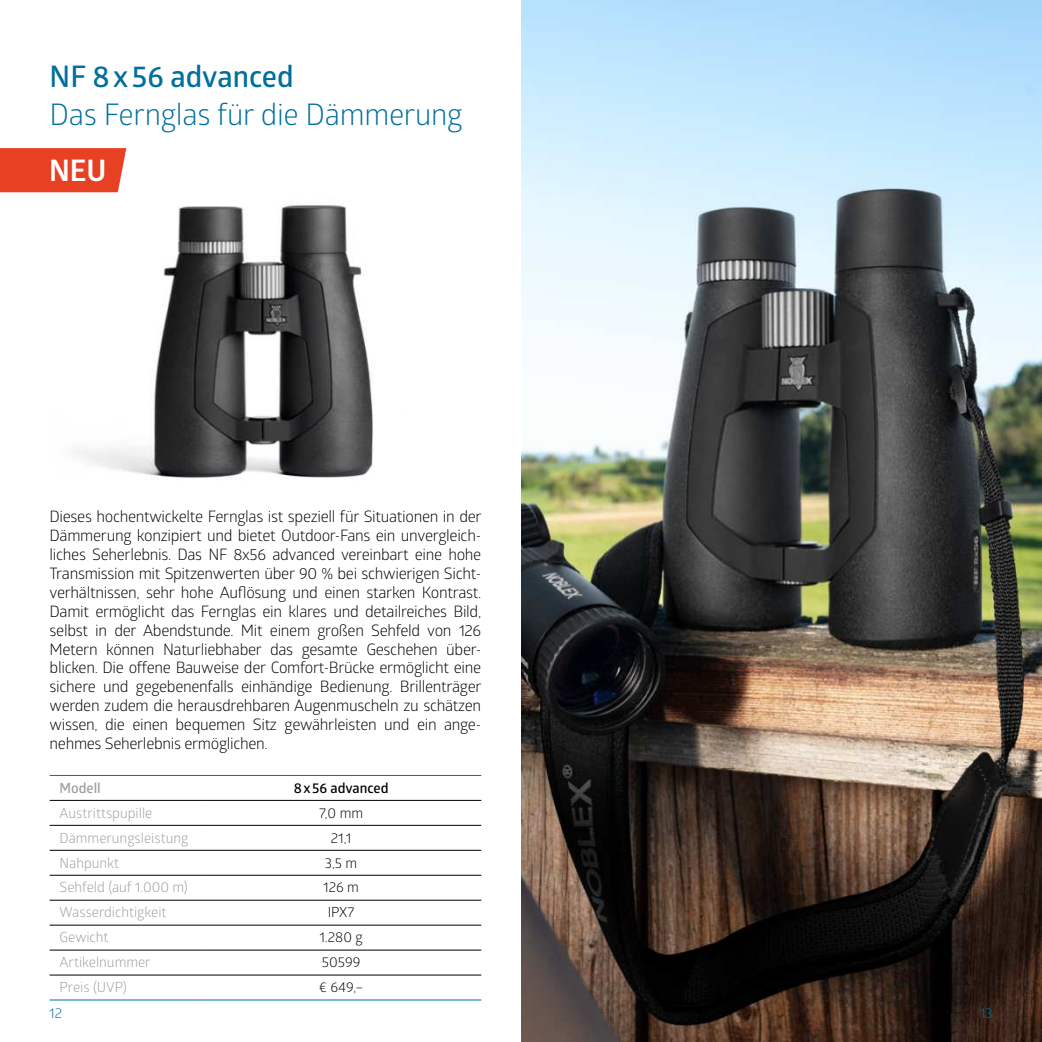
<style>
.page{position:relative;width:1042px;height:1042px;background:#fff}
.page>*{position:absolute;margin:0;border:0;box-sizing:border-box;transform-origin:0 0}
.t1{font:29.75px "Glober";letter-spacing:-.01em;color:#006f9d}
.t2{font:600 29.75px "Glober";color:#006f9d}
.t3{font:700 29.75px "Glober";color:#fff}
.t4{font:15.75px/18.9px "Glober";letter-spacing:-.02em;color:#000;text-align:justify}
.t5{font:14px "Glober";color:#9c9c9d}
.t6{font:14px "Glober";color:#000}
.t7{font:600 14px "Glober";color:#000}
.t8{font:600 14px "Glober";color:#9c9c9d}
.t9{font:14px "Glober";color:#006f9d}
</style>
<div class="page">
<img style="left:54px;top:192px;width:319px;height:286px">
<img style="left:521px;top:0;width:521px;height:1042px">
<div style="left:0;top:148px;width:126px;height:44px;background:#e84022"></div>
<hr style="left:50px;top:775px;width:151px;height:1px;background:#006f9d">
<hr style="left:50px;top:900px;width:151px;height:1px;background:#000">
<hr style="left:201px;top:900px;width:280px;height:1px;background:#000">
<hr style="left:50px;top:925px;width:151px;height:1px;background:#000">
<hr style="left:201px;top:925px;width:280px;height:1px;background:#000">
<hr style="left:50px;top:800px;width:151px;height:1px;background:#000">
<hr style="left:201px;top:800px;width:280px;height:1px;background:#000">
<hr style="left:50px;top:825px;width:151px;height:1px;background:#000">
<hr style="left:201px;top:825px;width:280px;height:1px;background:#000">
<hr style="left:50px;top:850px;width:151px;height:1px;background:#000">
<hr style="left:201px;top:850px;width:280px;height:1px;background:#000">
<hr style="left:50px;top:875px;width:151px;height:1px;background:#000">
<hr style="left:201px;top:875px;width:280px;height:1px;background:#000">
<hr style="left:50px;top:950px;width:151px;height:1px;background:#000">
<hr style="left:201px;top:950px;width:280px;height:1px;background:#000">
<hr style="left:50px;top:975px;width:151px;height:1px;background:#000">
<hr style="left:201px;top:975px;width:280px;height:1px;background:#000">
<hr style="left:201px;top:775px;width:280px;height:1px;background:#006f9d">
<hr style="left:50px;top:999px;width:151px;height:1px;background:#006f9d">
<hr style="left:201px;top:999px;width:280px;height:1px;background:#006f9d">
<h1 class="t2" style="left:50px;top:65px;width:246px">NF 8 x 56 advanced</h1>
<h1 class="t1" style="left:50px;top:101px;width:415px">Das Fernglas für die Dämmerung</h1>
<h1 class="t3" style="left:49px;top:154px;width:59px">NEU</h1>
<p class="t4" style="left:50px;top:508px;width:433px">Dieses hochentwickelte Fernglas ist speziell für Situationen in der Dämmerung konzipiert und bietet Outdoor-Fans ein unvergleich&shy;liches Seherlebnis. Das NF 8x56 advanced vereinbart eine hohe Transmission mit Spitzenwerten über 90 % bei schwierigen Sicht&shy;verhältnissen, sehr hohe Auflösung und einen starken Kontrast.<br>Damit ermöglicht das Fernglas ein klares und detailreiches Bild, selbst in der Abendstunde. Mit einem großen Sehfeld von 126<br>Metern können Naturliebhaber das gesamte Geschehen über&shy;blicken. Die offene Bauweise der Comfort-Brücke ermöglicht eine sichere und gegebenenfalls einhändige Bedienung. Brillenträger werden zudem die herausdrehbaren Augenmuscheln zu schätzen wissen, die einen bequemen Sitz gewährleisten und ein ange&shy;nehmes Seherlebnis ermöglichen.</p>
<p class="t8" style="left:60px;top:782px;width:43px">Modell</p>
<p class="t7" style="left:294px;top:782px;width:96px">8 x 56 advanced</p>
<p class="t5" style="left:60px;top:806px;width:94px">Austrittspupille</p>
<p class="t6" style="left:319px;top:806px;width:46px">7,0 mm</p>
<p class="t5" style="left:60px;top:831px;width:130px">Dämmerungsleistung</p>
<p class="t6" style="left:331px;top:831px;width:22px">21,1</p>
<p class="t5" style="left:60px;top:856px;width:61px">Nahpunkt</p>
<p class="t6" style="left:325px;top:856px;width:34px">3,5 m</p>
<p class="t5" style="left:60px;top:881px;width:130px">Sehfeld (auf 1.000 m)</p>
<p class="t6" style="left:323px;top:881px;width:37px">126 m</p>
<p class="t5" style="left:60px;top:906px;width:109px">Wasserdichtigkeit</p>
<p class="t6" style="left:328px;top:906px;width:28px">IPX7</p>
<p class="t5" style="left:60px;top:931px;width:50px">Gewicht</p>
<p class="t6" style="left:319px;top:931px;width:45px">1.280 g</p>
<p class="t5" style="left:60px;top:956px;width:93px">Artikelnummer</p>
<p class="t6" style="left:322px;top:956px;width:40px">50599</p>
<p class="t5" style="left:60px;top:981px;width:69px">Preis (UVP)</p>
<p class="t6" style="left:319px;top:981px;width:46px">€ 649,–</p>
<p class="t9" style="left:49px;top:1006px;width:14px">12</p>
<p class="t9" style="left:980px;top:1006px;width:14px">13</p>
</div>
